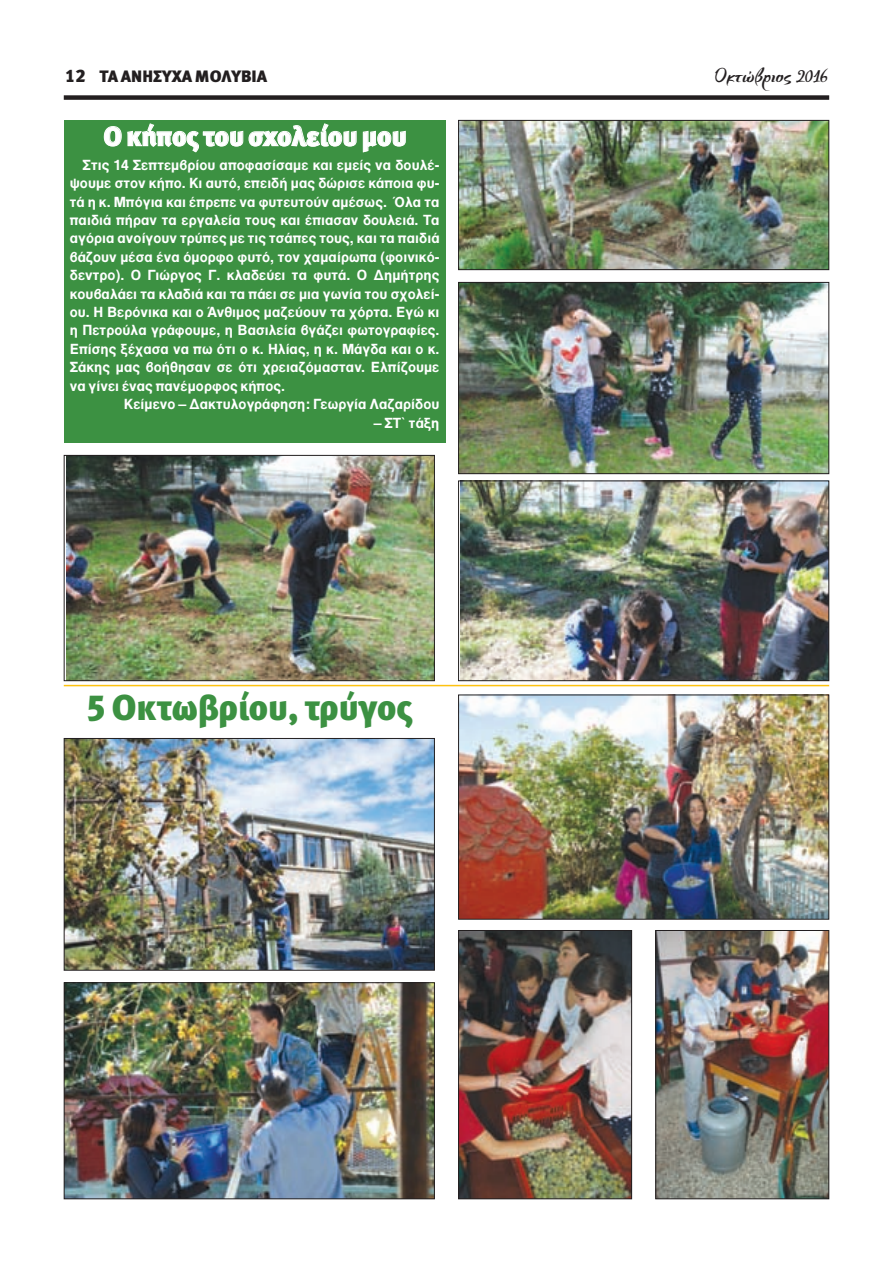
<style>
.page{position:relative;width:893px;height:1263px;background:#fff}
.page>*{position:absolute;margin:0;border:0;box-sizing:border-box;transform-origin:0 0}
.t1{font:36px "Meta Black Greek LF";color:#3c9142}
.t2{font:27px "Meta Black Greek LF";letter-spacing:.005em;color:#fff}
.t3{font:700 22.5px "CF Painter";color:#231f20;scale:1.2 1}
.t4{font:16.5px "Meta Black Greek LF";color:#231f20;scale:1.05 1}
.t5{font:700 14.25px/18.5px "Gr Helvetica";color:#fff;text-align:justify}
.s1{font-size:18px}
</style>
<div class="page">
<div style="left:64px;top:95px;width:765px;height:5px;background:#231f20"></div>
<div style="left:64px;top:120px;width:382px;height:322px;background:#3c9142"></div>
<img style="left:460px;top:122px;width:367px;height:146px">
<div style="left:458px;top:120px;width:371px;height:150px;border:1px solid #231f20"></div>
<img style="left:460px;top:284px;width:367px;height:188px">
<div style="left:458px;top:282px;width:371px;height:192px;border:1px solid #231f20"></div>
<img style="left:66px;top:457px;width:367px;height:222px">
<div style="left:64px;top:455px;width:371px;height:226px;border:1px solid #231f20"></div>
<img style="left:460px;top:482px;width:367px;height:197px">
<div style="left:458px;top:480px;width:371px;height:201px;border:1px solid #231f20"></div>
<img style="left:66px;top:740px;width:367px;height:229px">
<div style="left:64px;top:738px;width:371px;height:233px;border:1px solid #231f20"></div>
<img style="left:66px;top:984px;width:367px;height:213px">
<div style="left:64px;top:982px;width:371px;height:217px;border:1px solid #231f20"></div>
<img style="left:460px;top:696px;width:367px;height:222px">
<div style="left:458px;top:694px;width:371px;height:226px;border:1px solid #231f20"></div>
<img style="left:460px;top:932px;width:170px;height:265px">
<div style="left:458px;top:930px;width:174px;height:269px;border:1px solid #231f20"></div>
<img style="left:657px;top:932px;width:170px;height:265px">
<div style="left:655px;top:930px;width:174px;height:269px;border:1px solid #231f20"></div>
<hr style="left:64px;top:685px;width:765px;height:1px;background:#fec210">
<p class="t4" style="left:65px;top:67px;width:194px"><span class="s1">12</span> ΤΑ ΑΝΗΣΥΧΑ ΜΟΛΥΒΙΑ</p>
<h3 class="t3" style="left:715px;top:64px;width:95px">Οκτώβριος 2016</h3>
<h2 class="t2" style="left:104px;top:121px;width:305px">Ο κήπος του σχολείου µου</h2>
<p class="t5" style="left:70px;top:156px;width:371px;text-indent:13px">Στις 14 Σεπτεµβρίου αποφασίσαµε και εµείς να δουλέ&shy;ψουµε στον κήπο. Κι αυτό, επειδή µας δώρισε κάποια φυ&shy;τά η κ. Μπόγια και έπρεπε να φυτευτούν αµέσως. Όλα τα παιδιά πήραν τα εργαλεία τους και έπιασαν δουλειά. Τα αγόρια ανοίγουν τρύπες µε τις τσάπες τους, και τα παιδιά βάζουν µέσα ένα όµορφο φυτό, τον χαµαίρωπα (φοινικό&shy;δεντρο). Ο Γιώργος Γ. κλαδεύει τα φυτά. Ο ∆ηµήτρης κουβαλάει τα κλαδιά και τα πάει σε µια γωνία του σχολεί&shy;ου. Η Βερόνικα και ο Άνθιµος µαζεύουν τα χόρτα. Εγώ κι η Πετρούλα γράφουµε, η Βασιλεία βγάζει φωτογραφίες.<br>Επίσης ξέχασα να πω ότι ο κ. Ηλίας, η κ. Μάγδα και ο κ.<br>Σάκης µας βοήθησαν σε ότι χρειαζόµασταν. Ελπίζουµε να γίνει ένας πανέµορφος κήπος.</p>
<p class="t5" style="left:124px;top:395px;width:317px">Κείµενο – ∆ακτυλογράφηση: Γεωργία Λαζαρίδου</p>
<p class="t5" style="left:374px;top:413px;width:67px">– ΣΤ` τάξη</p>
<h1 class="t1" style="left:86px;top:687px;width:328px">5 Οκτωβρίου, τρύγος</h1>
</div>
